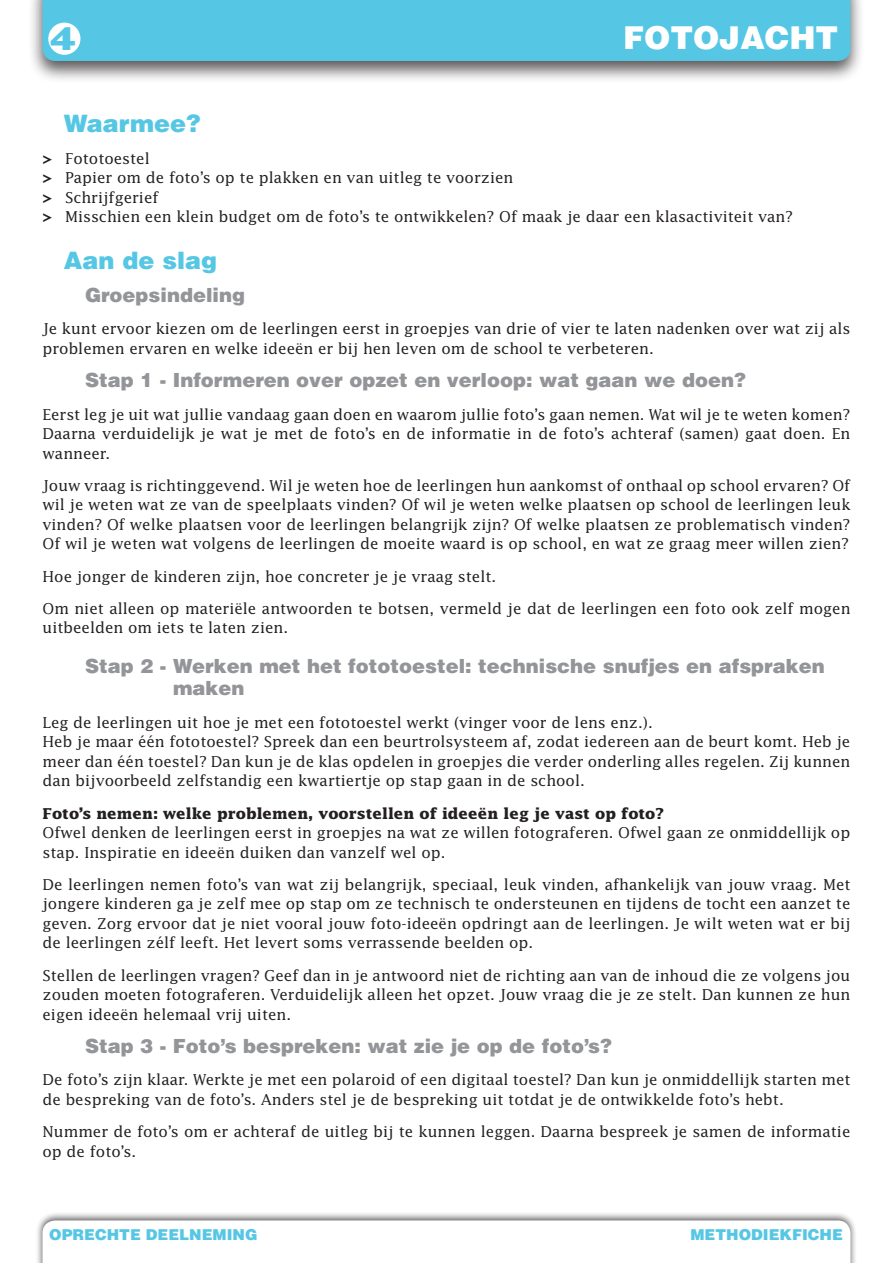
<style>
.page{position:relative;width:893px;height:1263px;background:#fff}
.page>*{position:absolute;margin:0;border:0;box-sizing:border-box;transform-origin:0 0}
.t1{font:42.75px "Base Nine SCB";color:#55c7e5}
.t2{font:900 31.5px "Helvetica";color:#fff}
.t3{font:900 24px "Helvetica";color:#55c7e5}
.t4{font:900 19.5px/22.5px "Helvetica";color:#939598}
.t5{font:15px/19.5px "Lucida";color:#231f20}
.t6{font:700 15px "Lucida";color:#231f20}
.t7{font:900 15px "Helvetica";color:#55c7e5}
.s1{font-weight:700}
</style>
<div class="page">
<div style="left:35px;top:1211px;width:823px;height:52px;background:#231f20;opacity:.75"></div>
<svg style="left:43px;top:1220px;width:807px;height:43px"></svg>
<div style="left:28px;top:0;width:836px;height:83px;background:#231f20;opacity:.75"></div>
<div style="left:43px;top:0;width:807px;height:61px;background:#55c7e5"></div>
<div style="left:48px;top:23px;width:32px;height:32px;background:#fff;border-radius:50%"></div>
<h1 class="t1" style="left:49px;top:1px;width:30px">4</h1>
<h2 class="t2" style="left:623px;top:18px;width:217px">FOTOJACHT</h2>
<h3 class="t3" style="left:64px;top:107px;width:138px">Waarmee?</h3>
<p class="t5" style="left:43px;top:148px;width:752px"><span class="s1">&gt;</span> Fototoestel<br><span class="s1">&gt;</span> Papier om de foto’s op te plakken en van uitleg te voorzien<br><span class="s1">&gt;</span> Schrijfgerief<br><span class="s1">&gt;</span> Misschien een klein budget om de foto’s te ontwikkelen? Of maak je daar een klasactiviteit van?</p>
<h3 class="t3" style="left:64px;top:244px;width:155px">Aan de slag</h3>
<h3 class="t4" style="left:85px;top:283px;width:161px">Groepsindeling</h3>
<p class="t5" style="left:43px;top:319px;width:809px">Je kunt ervoor kiezen om de leerlingen eerst in groepjes van drie of vier te laten nadenken over wat zij als problemen ervaren en welke ideeën er bij hen leven om de school te verbeteren.</p>
<h3 class="t4" style="left:85px;top:368px;width:662px">Stap 1 - Informeren over opzet en verloop: wat gaan we doen?</h3>
<p class="t5" style="left:43px;top:404px;width:809px;text-align:justify">Eerst leg je uit wat jullie vandaag gaan doen en waarom jullie foto’s gaan nemen. Wat wil je te weten komen?<br>Daarna verduidelijk je wat je met de foto’s en de informatie in de foto’s achteraf (samen) gaat doen. En wanneer.</p>
<p class="t5" style="left:43px;top:475px;width:809px;text-align:justify">Jouw vraag is richtinggevend. Wil je weten hoe de leerlingen hun aankomst of onthaal op school ervaren? Of wil je weten wat ze van de speelplaats vinden? Of wil je weten welke plaatsen op school de leerlingen leuk vinden? Of welke plaatsen voor de leerlingen belangrijk zijn? Of welke plaatsen ze problematisch vinden?<br>Of wil je weten wat volgens de leerlingen de moeite waard is op school, en wat ze graag meer willen zien?</p>
<p class="t5" style="left:43px;top:560px;width:809px;line-height:32.2px">Hoe jonger de kinderen zijn, hoe concreter je je vraag stelt.<br>Om niet alleen op materiële antwoorden te botsen, vermeld je dat de leerlingen een foto ook zelf mogen</p>
<p class="t5" style="left:43px;top:618px;width:247px">uitbeelden om iets te laten zien.</p>
<h3 class="t4" style="left:173px;top:654px;width:653px;text-indent:-88px">Stap 2 - Werken met het fototoestel: technische snufjes en afspraken maken</h3>
<p class="t5" style="left:43px;top:712px;width:809px">Leg de leerlingen uit hoe je met een fototoestel werkt (vinger voor de lens enz.).<br>Heb je maar één fototoestel? Spreek dan een beurtrolsysteem af, zodat iedereen aan de beurt komt. Heb je meer dan één toestel? Dan kun je de klas opdelen in groepjes die verder onderling alles regelen. Zij kunnen dan bijvoorbeeld zelfstandig een kwartiertje op stap gaan in de school.</p>
<p class="t6" style="left:43px;top:804px;width:623px">Foto’s nemen: welke problemen, voorstellen of ideeën leg je vast op foto?</p>
<p class="t5" style="left:43px;top:822px;width:809px">Ofwel denken de leerlingen eerst in groepjes na wat ze willen fotograferen. Ofwel gaan ze onmiddellijk op stap. Inspiratie en ideeën duiken dan vanzelf wel op.</p>
<p class="t5" style="left:43px;top:874px;width:809px;text-align:justify">De leerlingen nemen foto’s van wat zij belangrijk, speciaal, leuk vinden, afhankelijk van jouw vraag. Met jongere kinderen ga je zelf mee op stap om ze technisch te ondersteunen en tijdens de tocht een aanzet te geven. Zorg ervoor dat je niet vooral jouw foto-ideeën opdringt aan de leerlingen. Je wilt weten wat er bij de leerlingen zélf leeft. Het levert soms verrassende beelden op.</p>
<p class="t5" style="left:43px;top:965px;width:809px;text-align:justify">Stellen de leerlingen vragen? Geef dan in je antwoord niet de richting aan van de inhoud die ze volgens jou zouden moeten fotograferen. Verduidelijk alleen het opzet. Jouw vraag die je ze stelt. Dan kunnen ze hun eigen ideeën helemaal vrij uiten.</p>
<h3 class="t4" style="left:85px;top:1034px;width:528px">Stap 3 - Foto’s bespreken: wat zie je op de foto’s?</h3>
<p class="t5" style="left:43px;top:1070px;width:809px">De foto’s zijn klaar. Werkte je met een polaroid of een digitaal toestel? Dan kun je onmiddellijk starten met de bespreking van de foto’s. Anders stel je de bespreking uit totdat je de ontwikkelde foto’s hebt.</p>
<p class="t5" style="left:43px;top:1121px;width:809px">Nummer de foto’s om er achteraf de uitleg bij te kunnen leggen. Daarna bespreek je samen de informatie op de foto’s.</p>
<p class="t7" style="left:49px;top:1224px;width:210px">OPRECHTE DEELNEMING</p>
<p class="t7" style="left:690px;top:1224px;width:154px">METHODIEKFICHE</p>
</div>
